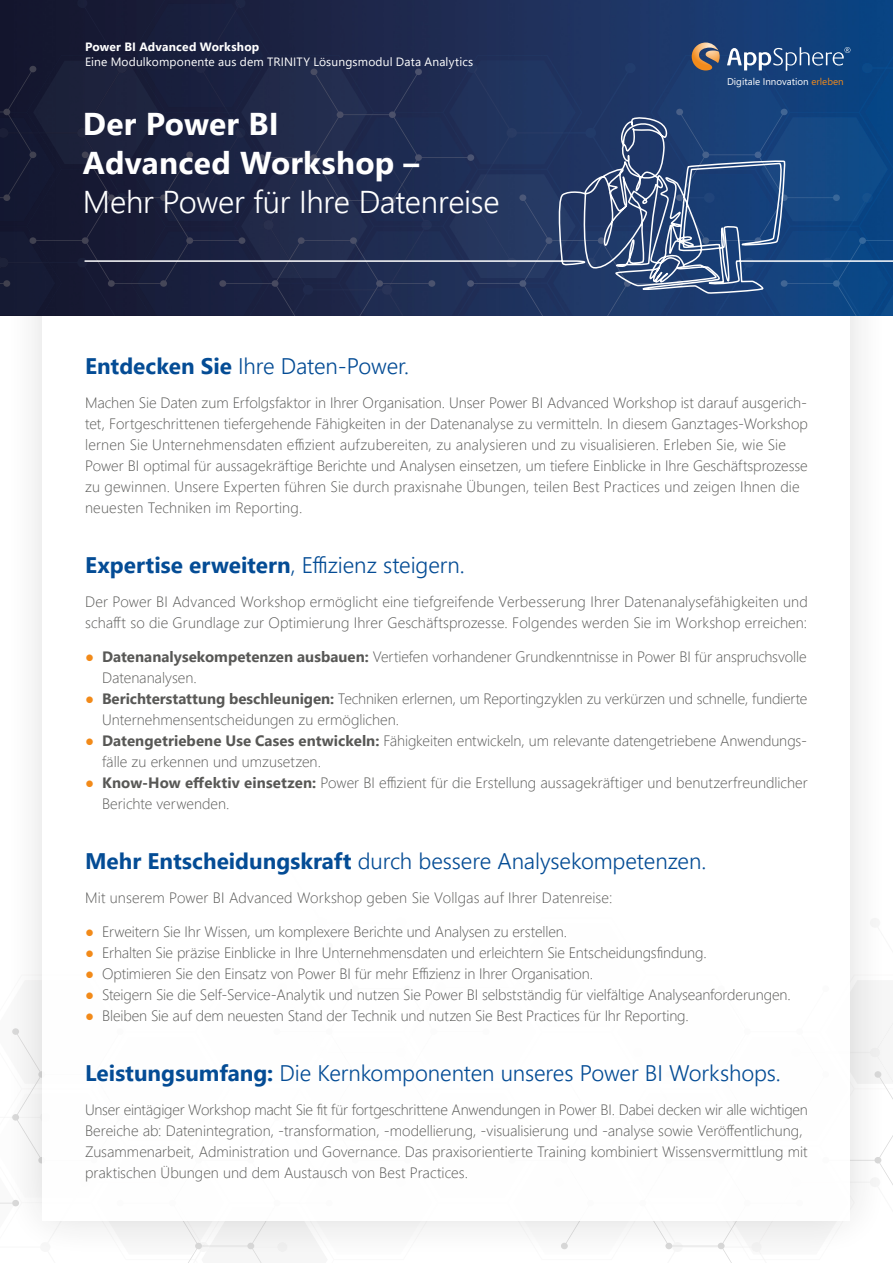
<style>
.page{position:relative;width:893px;height:1263px;background:#f7f7f7}
.page>*{position:absolute;margin:0;border:0;box-sizing:border-box;transform-origin:0 0}
.HEADER_Headline{font:700 31.5px/39px "Segoe UI";letter-spacing:.005em;color:#fff}
.Header_Blau{font:300 22.5px "Segoe UI";letter-spacing:-.005em;color:#044c95}
.Content_Grau_Bold{font:300 15px/21px "Segoe UI";letter-spacing:-.005em;color:#585856}
.Content_Grau_Light{font:300 15px/21px "Segoe UI";color:#585856}
.Content_Grau_Light-2{font:12px/15px "Segoe UI";letter-spacing:.01em;color:#fff}
.t1{font:9.75px "Segoe UI";color:#fff}
.s1{font-weight:700}
.s2{font-weight:300}
.s3{color:#f28a1a}
.s4{font-weight:400;color:#f28a19}
</style>
<div class="page">
<div style="left:43px;top:43px;width:807px;height:1177px;background:#fff"></div>
<svg style="left:0;top:0;width:893px;height:316px;background:#1b2c53"></svg>
<svg style="left:84px;top:115px;width:809px;height:180px;background:#253b63"></svg>
<p class="Content_Grau_Light-2" style="left:85px;top:38px;width:390px"><span class="s1">Power BI Advanced Workshop<br></span>Eine Modulkomponente aus dem TRINITY Lösungsmodul Data Analytics</p>
<p class="HEADER_Headline" style="left:83px;top:102px;width:418px">Der Power BI<br>Advanced Workshop –<br><span class="s2">Mehr Power für Ihre Datenreise</span></p>
<p class="t1" style="left:727px;top:72px;width:118px">Digitale Innovation <span class="s3">erleben</span></p>
<p class="Header_Blau" style="left:85px;top:345px;width:326px"><span class="s1">Entdecken Sie</span> Ihre Daten-Power.</p>
<p class="Content_Grau_Light" style="left:85px;top:391px;width:724px">Machen Sie Daten zum Erfolgsfaktor in Ihrer Organisation. Unser Power BI Advanced Workshop ist darauf ausgerich&shy;tet, Fortgeschrittenen tiefergehende Fähigkeiten in der Datenanalyse zu vermitteln. In diesem Ganztages-Workshop lernen Sie Unternehmensdaten effizient aufzubereiten, zu analysieren und zu visualisieren. Erleben Sie, wie Sie Power BI optimal für aussagekräftige Berichte und Analysen einsetzen, um tiefere Einblicke in Ihre Geschäftsprozesse zu gewinnen. Unsere Experten führen Sie durch praxisnahe Übungen, teilen Best Practices und zeigen Ihnen die neuesten Techniken im Reporting.</p>
<p class="Header_Blau" style="left:85px;top:544px;width:381px"><span class="s1">Expertise erweitern</span>, Effizienz steigern.</p>
<p class="Content_Grau_Bold" style="left:85px;top:590px;width:724px">Der Power BI Advanced Workshop ermöglicht eine tiefgreifende Verbesserung Ihrer Datenanalysefähigkeiten und schafft so die Grundlage zur Optimierung Ihrer Geschäftsprozesse. Folgendes werden Sie im Workshop erreichen:</p>
<p class="Content_Grau_Bold" style="left:102px;top:645px;width:706px;text-indent:-17px"><span class="s4">●</span> <span class="s1">Datenanalysekompetenzen ausbauen:</span> Vertiefen vorhandener Grundkenntnisse in Power BI für anspruchsvolle<br>Datenanalysen.</p>
<p class="Content_Grau_Bold" style="left:102px;top:687px;width:707px;text-indent:-17px"><span class="s4">●</span> <span class="s1">Berichterstattung beschleunigen:</span> Techniken erlernen, um Reportingzyklen zu verkürzen und schnelle, fundierte<br>Unternehmensentscheidungen zu ermöglichen.</p>
<p class="Content_Grau_Bold" style="left:102px;top:729px;width:706px;text-indent:-17px"><span class="s4">●</span> <span class="s1">Datengetriebene Use Cases entwickeln:</span> Fähigkeiten entwickeln, um relevante datengetriebene Anwendungs&shy;fälle zu erkennen und umzusetzen.</p>
<p class="Content_Grau_Bold" style="left:102px;top:771px;width:707px;text-indent:-17px"><span class="s4">●</span> <span class="s1">Know-How effektiv einsetzen:</span> Power BI effizient für die Erstellung aussagekräftiger und benutzerfreundlicher<br>Berichte verwenden.</p>
<p class="Header_Blau" style="left:85px;top:840px;width:623px"><span class="s1">Mehr Entscheidungskraft</span> durch bessere Analysekompetenzen.</p>
<p class="Content_Grau_Bold" style="left:85px;top:886px;width:529px">Mit unserem Power BI Advanced Workshop geben Sie Vollgas auf Ihrer Datenreise:</p>
<p class="Content_Grau_Bold" style="left:85px;top:919px;width:483px"><span class="s4">●</span> Erweitern Sie Ihr Wissen, um komplexere Berichte und Analysen zu erstellen.</p>
<p class="Content_Grau_Bold" style="left:85px;top:940px;width:623px"><span class="s4">●</span> Erhalten Sie präzise Einblicke in Ihre Unternehmensdaten und erleichtern Sie Entscheidungsfindung.</p>
<p class="Content_Grau_Bold" style="left:85px;top:961px;width:510px"><span class="s4">●</span> Optimieren Sie den Einsatz von Power BI für mehr Effizienz in Ihrer Organisation.</p>
<p class="Content_Grau_Bold" style="left:85px;top:982px;width:707px"><span class="s4">●</span> Steigern Sie die Self-Service-Analytik und nutzen Sie Power BI selbstständig für vielfältige Analyseanforderungen.</p>
<p class="Content_Grau_Bold" style="left:85px;top:1003px;width:605px"><span class="s4">●</span> Bleiben Sie auf dem neuesten Stand der Technik und nutzen Sie Best Practices für Ihr Reporting.</p>
<p class="Header_Blau" style="left:85px;top:1052px;width:697px"><span class="s1">Leistungsumfang:</span> Die Kernkomponenten unseres Power BI Workshops.</p>
<p class="Content_Grau_Bold" style="left:85px;top:1098px;width:724px">Unser eintägiger Workshop macht Sie fit für fortgeschrittene Anwendungen in Power BI. Dabei decken wir alle wichtigen Bereiche ab: Datenintegration, -transformation, -modellierung, -visualisierung und -analyse sowie Veröffentlichung, Zusammenarbeit, Administration und Governance. Das praxisorientierte Training kombiniert Wissensvermittlung mit praktischen Übungen und dem Austausch von Best Practices.</p>
</div>
